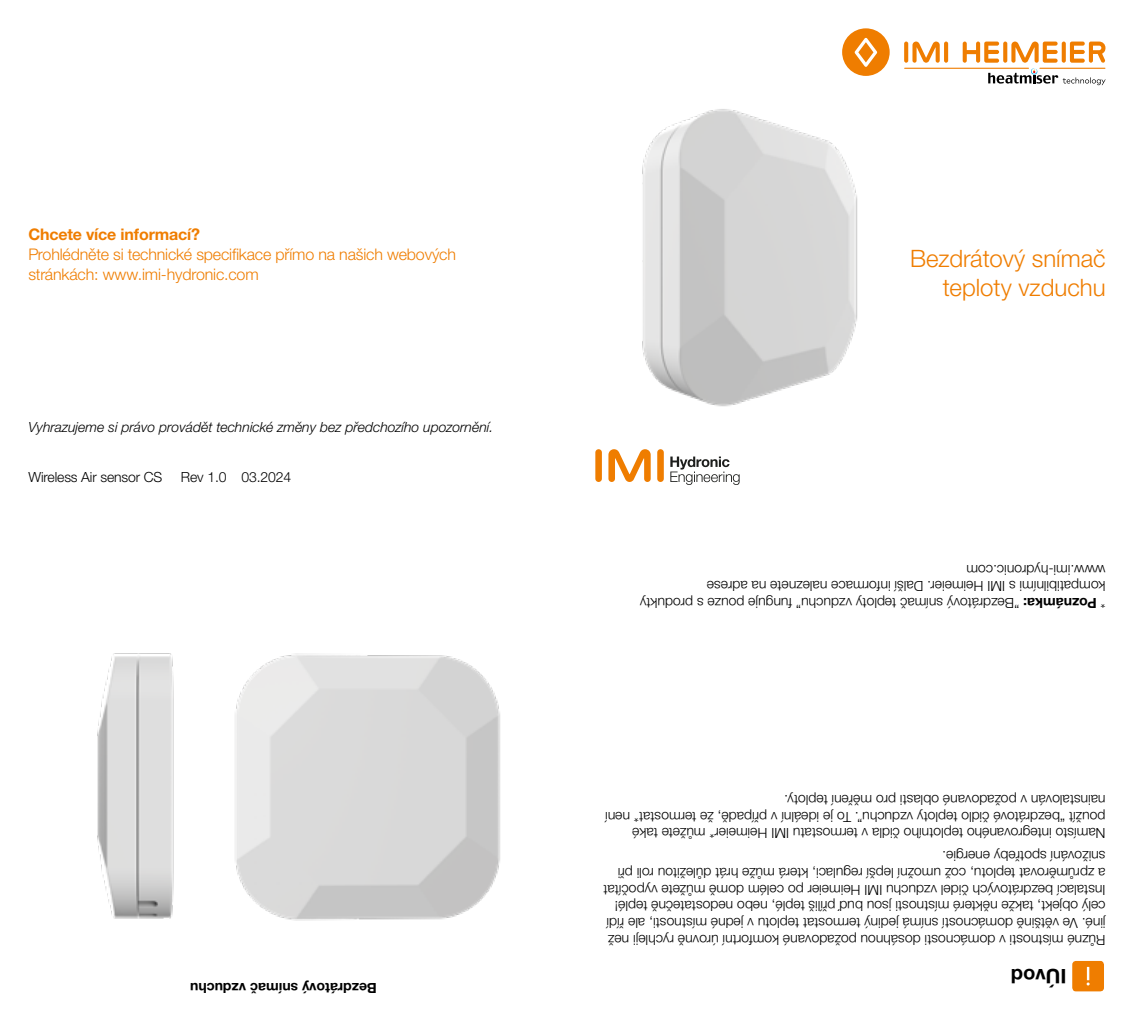
<style>
.page{position:relative;width:1134px;height:1021px;background:#fff}
.page>*{position:absolute;margin:0;border:0;box-sizing:border-box;transform-origin:0 0}
.t1{font:300 24px/28.8px "Helvetica Neue LTW1 G";color:#ef7d00;text-align:right}
.t2{font:700 20px "Helvetica Neue LTW1 G";color:#000}
.t3{font:300 16px/20px "Helvetica Neue LTW1 G";letter-spacing:-.01em;color:#ef7d00}
.t4{font:700 16px "Helvetica Neue LTW1 G";letter-spacing:-.01em;color:#ef7d00}
.t5{font:300 14px/16.8px "Helvetica Neue LTW1 G";color:#000}
.t6{font:italic 300 14px "Helvetica Neue LTW1 G";color:#000}
.t7{font:700 14px "Helvetica Neue LTW1 G";color:#000}
.s1{font-weight:700}
</style>
<div class="page">
<svg style="left:1072px;top:960px;width:32px;height:31px"></svg>
<img style="left:642px;top:109px;width:216px;height:298px">
<div style="left:657px;top:449px;width:7px;height:33px;background:#ef7d00;border-radius:3px"></div>
<div style="left:595px;top:449px;width:7px;height:33px;background:#ef7d00;border-radius:3px"></div>
<svg style="left:608px;top:449px;width:43px;height:33px"></svg>
<svg style="left:670px;top:456px;width:70px;height:29px"></svg>
<div style="left:842px;top:28px;width:48px;height:48px;background:#ef7d00;border-radius:50%"></div>
<svg style="left:904px;top:42px;width:4px;height:21px"></svg>
<hr style="left:944px;top:42px;width:4px;height:21px;background:#ef7d00;border-radius:2px">
<svg style="left:912px;top:42px;width:28px;height:21px"></svg>
<svg style="left:854px;top:38px;width:23px;height:29px"></svg>
<hr style="left:905px;top:68px;width:123px;height:1px;background:#ef7d00">
<svg style="left:963px;top:42px;width:143px;height:43px"></svg>
<img style="left:235px;top:653px;width:265px;height:268px">
<img style="left:97px;top:653px;width:77px;height:266px">
<p class="t4" style="left:28px;top:225px;width:173px">Chcete více informací?</p>
<p class="t3" style="left:28px;top:244px;width:429px">Prohlédněte si technické specifikace přímo na našich webových stránkách: www.imi-hydronic.com</p>
<p class="t6" style="left:28px;top:418px;width:466px">Vyhrazujeme si právo provádět technické změny bez předchozího upozornění.</p>
<p class="t5" style="left:28px;top:468px;width:135px">Wireless Air sensor CS</p>
<p class="t5" style="left:181px;top:468px;width:112px">Rev 1.0 03.2024</p>
<p class="t7" style="left:377px;top:996px;width:188px;rotate:-180deg">Bezdrátový snímač vzduchu</p>
<h1 class="t1" style="left:910px;top:244px;width:197px">Bezdrátový snímač teploty vzduchu</h1>
<p class="t5" style="left:1106px;top:611px;width:467px;rotate:-180deg">* <span class="s1">Poznámka:</span> ”Bezdrátový snímač teploty vzduchu” funguje pouze s produkty kompatibilními s IMI Heimeier. Další informace naleznete na adrese www.imi-hydronic.com</p>
<p class="t5" style="left:1106px;top:841px;width:502px;rotate:-180deg">Namísto integrovaného teplotního čidla v termostatu IMI Heimeier* můžete také použít “bezdrátové čidlo teploty vzduchu”. To je ideální v případě, že termostat* není nainstalován v požadované oblasti pro měření teploty.</p>
<p class="t5" style="left:1106px;top:948px;width:504px;rotate:-180deg">Různé místnosti v domácnosti dosáhnou požadované komfortní úrovně rychleji než jiné. Ve většině domácností snímá jediný termostat teplotu v jedné místnosti, ale řídí celý objekt, takže některé místnosti jsou buď příliš teplé, nebo nedostatečně teplé!<br>Instalací bezdrátových čidel vzduchu IMI Heimeier po celém domě můžete vypočítat a zprůměrovat teplotu, což umožní lepší regulaci, která může hrát důležitou roli při snižování spotřeby energie.</p>
<h2 class="t2" style="left:1066px;top:988px;width:57px;rotate:-180deg">IÚvod</h2>
</div>
